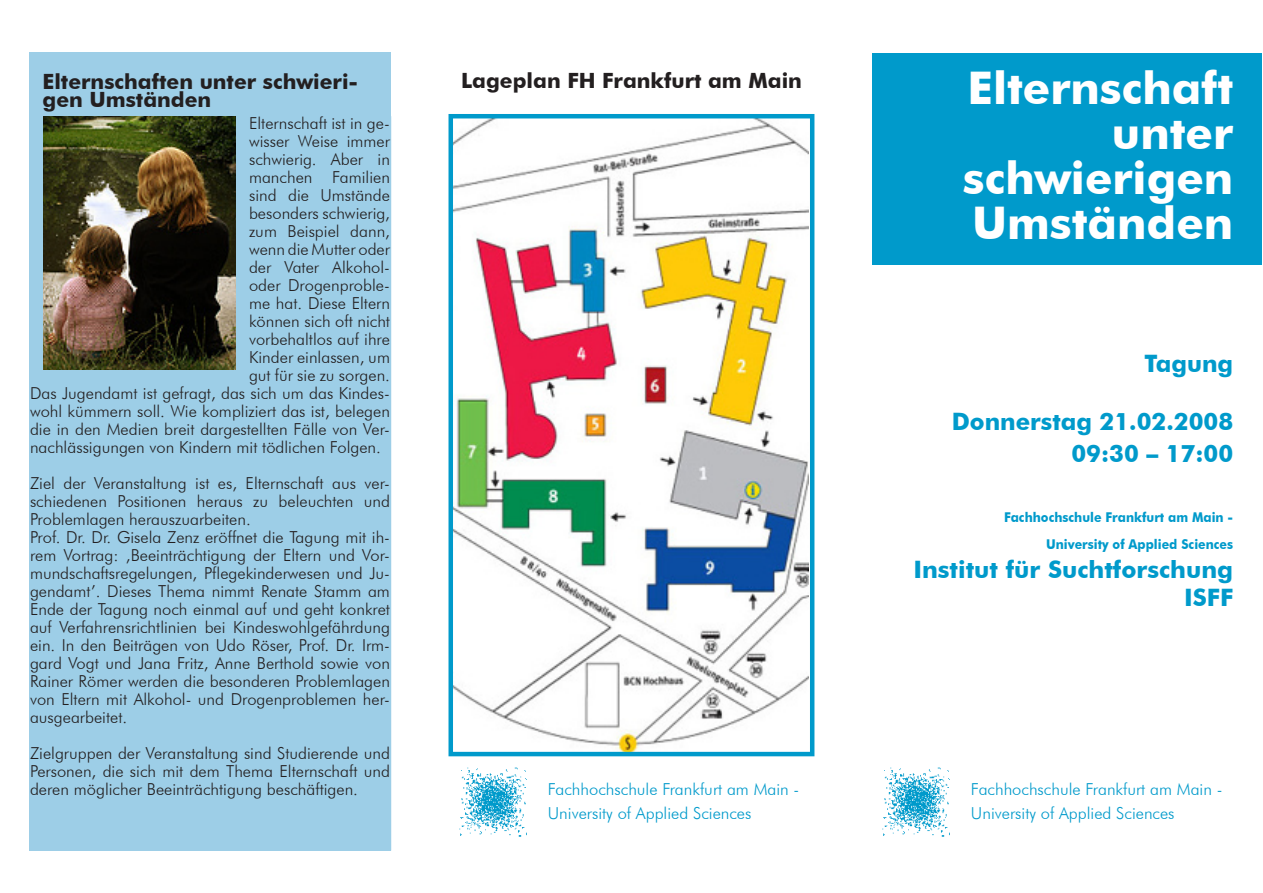
<style>
.page{position:relative;width:1263px;height:893px;background:#fff}
.page>*{position:absolute;margin:0;border:0;box-sizing:border-box;transform-origin:0 0}
.t1{font:700 45px/45px "Futura BT";color:#fff;text-align:right}
.t2{font:700 24px/32.4px "Futura BT";color:#009acb;text-align:right}
.t3{font:700 21px/18px "Futura BT";color:#231f20}
.t4{font:300 16.5px/18px "Futura BT";color:#231f20}
.t5{font:300 16.5px/24px "Futura BT";color:#009acb}
.t6{font:700 13.5px/27px "Futura BT";color:#009acb;text-align:right;scale:.92 1}
</style>
<div class="page">
<div style="left:872px;top:53px;width:389px;height:212px;background:#009acb"></div>
<img style="left:453px;top:119px;width:355px;height:632px">
<div style="left:448px;top:114px;width:366px;height:642px;border:4px solid #009acb"></div>
<img style="left:882px;top:767px;width:68px;height:70px">
<img style="left:459px;top:767px;width:68px;height:70px">
<div style="left:30px;top:52px;width:361px;height:798px;background:#9dcee7"></div>
<img style="left:44px;top:116px;width:191px;height:254px">
<p class="t3" style="left:43px;top:73px;width:317px">Elternschaften unter schwieri&shy;gen Umständen</p>
<p class="t3" style="left:461px;top:72px;width:342px">Lageplan FH Frankfurt am Main</p>
<p class="t4" style="left:249px;top:114px;width:142px">Elternschaft ist in ge-</p>
<p class="t4" style="left:249px;top:132px;width:142px">wisser Weise immer</p>
<p class="t4" style="left:249px;top:150px;width:142px">schwierig. Aber in</p>
<p class="t4" style="left:249px;top:168px;width:142px">manchen Familien</p>
<p class="t4" style="left:249px;top:186px;width:142px">sind die Umstände</p>
<p class="t4" style="left:249px;top:204px;width:142px">besonders schwierig,</p>
<p class="t4" style="left:249px;top:222px;width:142px">zum Beispiel dann,</p>
<p class="t4" style="left:249px;top:240px;width:142px">wenn die Mutter oder</p>
<p class="t4" style="left:249px;top:258px;width:142px">der Vater Alkohol-</p>
<p class="t4" style="left:249px;top:276px;width:142px">oder Drogenproble-</p>
<p class="t4" style="left:249px;top:294px;width:142px">me hat. Diese Eltern</p>
<p class="t4" style="left:249px;top:312px;width:143px">können sich oft nicht</p>
<p class="t4" style="left:249px;top:330px;width:143px">vorbehaltlos auf ihre</p>
<p class="t4" style="left:249px;top:348px;width:142px">Kinder einlassen, um</p>
<p class="t4" style="left:249px;top:366px;width:142px">gut für sie zu sorgen.</p>
<p class="t4" style="left:30px;top:384px;width:361px">Das Jugendamt ist gefragt, das sich um das Kindes-</p>
<p class="t4" style="left:30px;top:402px;width:361px">wohl kümmern soll. Wie kompliziert das ist, belegen</p>
<p class="t4" style="left:30px;top:420px;width:361px">die in den Medien breit dargestellten Fälle von Ver-</p>
<p class="t4" style="left:30px;top:438px;width:352px">nachlässigungen von Kindern mit tödlichen Folgen.</p>
<p class="t4" style="left:30px;top:474px;width:362px">Ziel der Veranstaltung ist es, Elternschaft aus ver&shy;schiedenen Positionen heraus zu beleuchten und Problemlagen herauszuarbeiten.<br>Prof. Dr. Dr. Gisela Zenz eröffnet die Tagung mit ih&shy;rem Vortrag: ‚Beeinträchtigung der Eltern und Vor&shy;mundschaftsregelungen, Pflegekinderwesen und Ju&shy;gendamt’. Dieses Thema nimmt Renate Stamm am Ende der Tagung noch einmal auf und geht konkret auf Verfahrensrichtlinien bei Kindeswohlgefährdung ein. In den Beiträgen von Udo Röser, Prof. Dr. Irm&shy;gard Vogt und Jana Fritz, Anne Berthold sowie von Rainer Römer werden die besonderen Problemlagen von Eltern mit Alkohol- und Drogenproblemen her&shy;ausgearbeitet.</p>
<p class="t4" style="left:30px;top:744px;width:362px;text-align:justify">Zielgruppen der Veranstaltung sind Studierende und Personen, die sich mit dem Thema Elternschaft und deren möglicher Beeinträchtigung beschäftigen.</p>
<p class="t5" style="left:548px;top:777px;width:253px">Fachhochschule Frankfurt am Main -<br>University of Applied Sciences</p>
<h1 class="t1" style="left:963px;top:65px;width:272px">Elternschaft unter schwierigen<br>Umständen</h1>
<h2 class="t2" style="left:1144px;top:347px;width:90px">Tagung</h2>
<h2 class="t2" style="left:952px;top:405px;width:283px">Donnerstag 21.02.2008<br>09:30 – 17:00</h2>
<p class="t6" style="left:1004px;top:503px;width:251px">Fachhochschule Frankfurt am Main -<br>University of Applied Sciences</p>
<h2 class="t2" style="left:913px;top:554px;width:321px;line-height:28.8px">Institut für Suchtforschung<br>ISFF</h2>
<p class="t5" style="left:971px;top:777px;width:253px">Fachhochschule Frankfurt am Main -<br>University of Applied Sciences</p>
</div>
